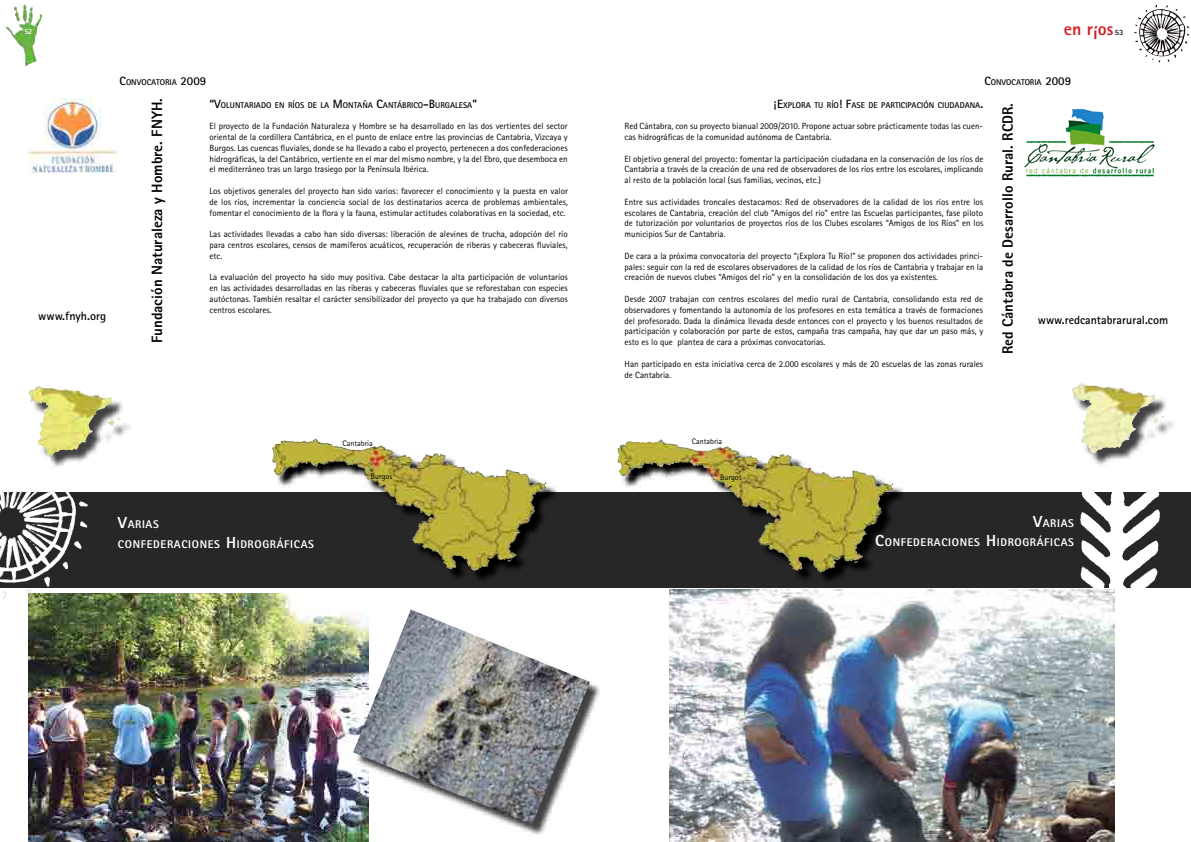
<style>
.page{position:relative;width:1191px;height:842px;background:#fff}
.page>*{position:absolute;margin:0;border:0;box-sizing:border-box;transform-origin:0 0}
.t1{font:800 18px "Rotis Sans Serif Std";color:#d2232a}
.t2{font:800 15px "Rotis Sans Serif Std";color:#000}
.t3{font:700 12px "Rotis Sans Serif Std";color:#000}
.t4{font:800 11.2px/19.2px "Rotis Sans Serif Std";letter-spacing:.055em;color:#fff;text-align:right}
.t5{font:9px/10.8px "Rotis Sans Serif Std";color:#000;text-align:justify}
.t6{font:700 8.4px "Rotis Sans Serif Std";color:#000}
.t7{font:8px "Rotis Sans Serif Std";color:#000}
.t8{font:700 8px "Rotis Sans Serif Std";color:#fff}
.t9{font:700 8px "Rotis Sans Serif Std";color:#000}
.s1{font-size:12px}
.s2{font-size:16px}
</style>
<div class="page">
<img style="left:13px;top:4px;width:13px;height:31px">
<img style="left:1149px;top:5px;width:28px;height:8px">
<svg style="left:0;top:492px;width:1191px;height:96px;fill:#272727"></svg>
<img style="left:1076px;top:492px;width:78px;height:34px">
<div style="left:1073px;top:385px;width:103px;height:81px;background:#000;opacity:.75"></div>
<img style="left:1071px;top:383px;width:11px;height:17px">
<svg style="left:619px;top:441px;width:286px;height:144px"></svg>
<img style="left:617px;top:440px;width:43px;height:23px">
<img style="left:1024px;top:108px;width:131px;height:69px">
<img style="left:669px;top:590px;width:445px;height:252px">
<img style="left:22px;top:490px;width:46px;height:18px">
<svg style="left:274px;top:441px;width:284px;height:142px"></svg>
<img style="left:272px;top:439px;width:43px;height:25px">
<img style="left:28px;top:99px;width:89px;height:73px">
<div style="left:31px;top:388px;width:101px;height:81px;background:#000;opacity:.75"></div>
<img style="left:28px;top:386px;width:11px;height:17px">
<img style="left:28px;top:594px;width:341px;height:248px">
<div style="left:355px;top:612px;width:246px;height:224px;background:#000;opacity:.75"></div>
<img style="left:353px;top:609px;width:237px;height:216px">
<p class="t8" style="left:24px;top:26px;width:9px">52</p>
<h1 class="t1" style="left:1064px;top:17px;width:51px">en ríos</h1>
<p class="t9" style="left:1114px;top:28px;width:10px">53</p>
<h3 class="t3" style="left:38px;top:308px;width:69px">www.fnyh.org</h3>
<p class="t6" style="left:120px;top:77px;width:88px"><span class="s1">C</span>ONVOCATORIA <span class="s1">2009</span></p>
<h2 class="t2" style="left:147px;top:343px;width:246px;rotate:-90deg">Fundación Naturaleza y Hombre. FNYH.</h2>
<p class="t6" style="left:209px;top:99px;width:269px"><span class="s1">“V</span>OLUNTARIADO EN RÍOS DE LA <span class="s1">M</span> ONTAÑA <span class="s1">C</span>ANTÁBRI CO<span class="s1">-B</span> URGALESA<span class="s1">”</span></p>
<p class="t5" style="left:209px;top:121px;width:360px">El proyecto de la Fundación Naturaleza y Hombre se ha desarrollado en las dos vertientes del sector oriental de la cordillera Cantábrica, en el punto de enlace entre las provincias de Cantabria, Vizcaya y Burgos. Las cuencas fluviales, donde se ha llevado a cabo el proyecto, pertenecen a dos confederaciones hidrográficas, la del Cantábrico, vertiente en el mar del mismo nombre, y la del Ebro, que desemboca en el mediterráneo tras un largo trasiego por la Península Ibérica.</p>
<p class="t5" style="left:209px;top:185px;width:360px">Los objetivos generales del proyecto han sido varios: favorecer el conocimiento y la puesta en valor de los ríos, incrementar la conciencia social de los destinatarios acerca de problemas ambientales, fomentar el conocimiento de la flora y la fauna, estimular actitudes colaborativas en la sociedad, etc.</p>
<p class="t5" style="left:209px;top:229px;width:360px">Las actividades llevadas a cabo han sido diversas: liberación de alevines de trucha, adopción del río para centros escolares, censos de mamíferos acuáticos, recuperación de riberas y cabeceras fluviales, etc.</p>
<p class="t5" style="left:209px;top:272px;width:360px">La evaluación del proyecto ha sido muy positiva. Cabe destacar la alta participación de voluntarios en las actividades desarrolladas en las riberas y cabeceras fluviales que se reforestaban con especies autóctonas. También resaltar el carácter sensibilizador del proyecto ya que ha trabajado con diversos centros escolares.</p>
<p class="t4" style="left:118px;top:515px;width:197px;text-align:left"><span class="s2">V</span>ARIAS<br>CONFEDERACIONES <span class="s2">H</span>IDROGRÁFICAS</p>
<p class="t7" style="left:342px;top:439px;width:32px">Cantabria</p>
<p class="t7" style="left:371px;top:472px;width:23px">Burgos</p>
<p class="t6" style="left:984px;top:77px;width:88px"><span class="s1">C</span>ONVOCATORIA <span class="s1">2009</span></p>
<p class="t6" style="left:773px;top:99px;width:211px"><span class="s1">¡E</span>XPLORA TU RÍO<span class="s1">! F</span>ASE DE PARTI CI PACI ÓN CI UDADANA<span class="s1">.</span></p>
<p class="t5" style="left:624px;top:121px;width:360px">Red Cántabra, con su proyecto bianual 2009/2010. Propone actuar sobre prácticamente todas las cuen&shy;cas hidrográficas de la comunidad autónoma de Cantabria.</p>
<p class="t5" style="left:624px;top:153px;width:360px">El objetivo general del proyecto: fomentar la participación ciudadana en la conservación de los ríos de Cantabria a través de la creación de una red de observadores de los ríos entre los escolares, implicando al resto de la población local (sus familias, vecinos, etc.)</p>
<p class="t5" style="left:624px;top:196px;width:360px">Entre sus actividades troncales destacamos: Red de observadores de la calidad de los ríos entre los escolares de Cantabria, creación del club “Amigos del río” entre las Escuelas participantes, fase piloto de tutorización por voluntarios de proyectos ríos de los Clubes escolares “Amigos de los Ríos” en los municipios Sur de Cantabria.</p>
<p class="t5" style="left:624px;top:250px;width:360px">De cara a la próxima convocatoria del proyecto “¡Explora Tu Río!” se proponen dos actividades princi&shy;pales: seguir con la red de escolares observadores de la calidad de los ríos de Cantabria y trabajar en la creación de nuevos clubes “Amigos del río” y en la consolidación de los dos ya existentes.</p>
<p class="t5" style="left:624px;top:293px;width:360px">Desde 2007 trabajan con centros escolares del medio rural de Cantabria, consolidando esta red de observadores y fomentando la autonomía de los profesores en esta temática a través de formaciones del profesorado. Dada la dinámica llevada desde entonces con el proyecto y los buenos resultados de participación y colaboración por parte de estos, campaña tras campaña, hay que dar un paso más, y esto es lo que plantea de cara a próximas convocatorias.</p>
<p class="t5" style="left:624px;top:358px;width:360px">Han participado en esta iniciativa cerca de 2.000 escolares y más de 20 escuelas de las zonas rurales de Cantabria.</p>
<h2 class="t2" style="left:998px;top:354px;width:253px;rotate:-90deg">Red Cántabra de Desarrollo Rural. RCDR.</h2>
<p class="t7" style="left:692px;top:437px;width:32px">Cantabria</p>
<p class="t7" style="left:720px;top:473px;width:23px">Burgos</p>
<h3 class="t3" style="left:1037px;top:313px;width:132px">www.redcantabrarural.com</h3>
<p class="t4" style="left:875px;top:513px;width:199px"><span class="s2">V</span>ARIAS<br><span class="s2">C</span>ONFEDERACIONES <span class="s2">H</span>IDROGRÁFICAS</p>
</div>
